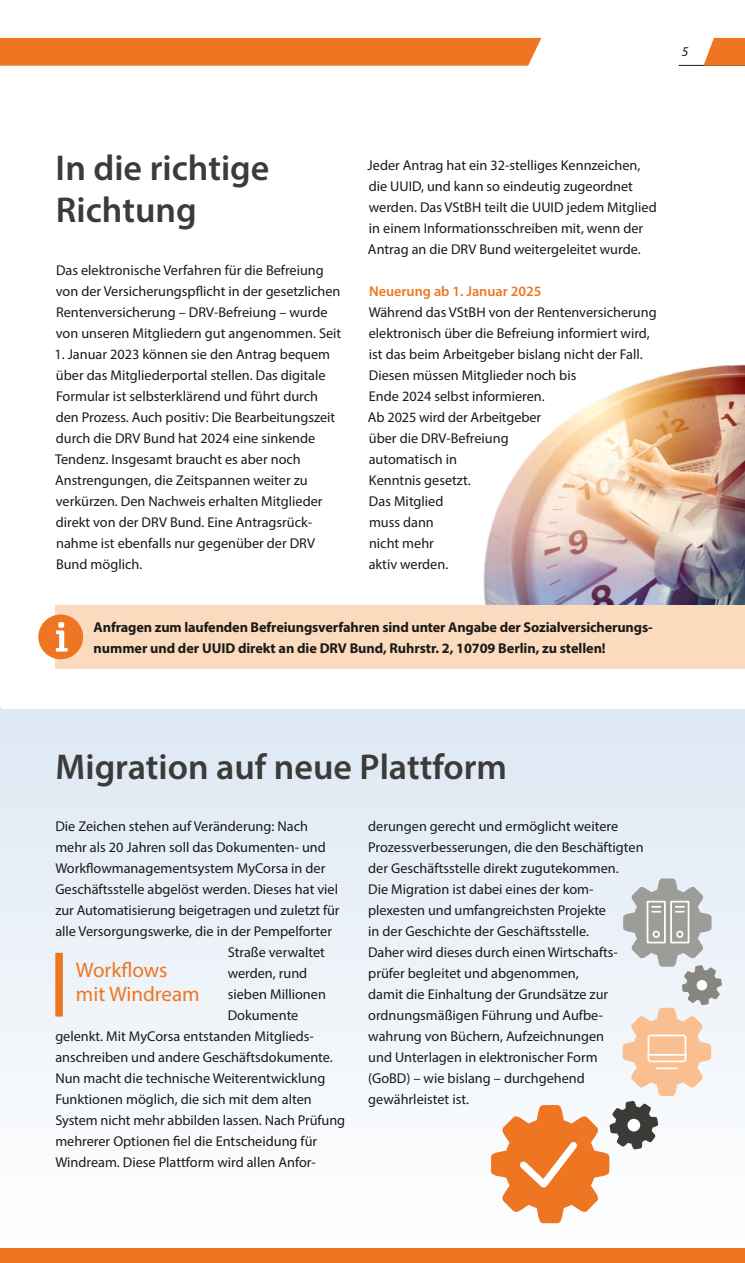
<style>
.page{position:relative;width:745px;height:1263px;background:#fff}
.page>*{position:absolute;margin:0;border:0;box-sizing:border-box;transform-origin:0 0}
.t1{font:600 36px/42px "Myriad Pro";color:#3b3b3a}
.t2{font:21px/24px "Myriad Pro";color:#ee7622}
.t3{font:14.25px/21px "Myriad Pro";color:#1a1a18}
.t4{font:700 14.25px/21px "Myriad Pro";letter-spacing:-.01em;color:#1a1a18}
.t5{font:600 14.25px "Myriad Pro";color:#ee7622}
.t6{font:italic 13.5px "Myriad Pro";color:#1a1a18}
</style>
<div class="page">
<img style="left:483px;top:364px;width:261px;height:241px">
<hr style="left:0;top:707px;width:2px;height:556px;background:#e6f0eb">
<div style="left:0;top:709px;width:744px;height:554px;background:linear-gradient(to bottom,#dee8f3,#fff)"></div>
<div style="left:0;top:38px;width:541px;height:28px;background:#ee7622"></div>
<hr style="left:678px;top:65px;width:66px;height:1px;background:#1a1a18">
<svg style="left:703px;top:38px;width:41px;height:28px"></svg>
<svg style="left:490px;top:878px;width:231px;height:345px"></svg>
<div style="left:627px;top:1119px;width:12px;height:12px;background:#fff;border-radius:50%"></div>
<div style="left:55px;top:605px;width:689px;height:64px;background:#fcdabe"></div>
<div style="left:55px;top:953px;width:8px;height:63px;background:#ee7622"></div>
<div style="left:38px;top:614px;width:45px;height:45px;background:#ee7622;border-radius:50%"></div>
<svg style="left:56px;top:622px;width:12px;height:30px"></svg>
<div style="left:0;top:1248px;width:744px;height:15px;background:#ee7622"></div>
<p class="t6" style="left:681px;top:43px;width:8px">5</p>
<h1 class="t1" style="left:56px;top:146px;width:215px">In die richtige<br>Richtung</h1>
<p class="t3" style="left:56px;top:259px;width:287px">Das elektronische Verfahren für die Befreiung von der Versicherungspflicht in der gesetzlichen Rentenversicherung – DRV-Befreiung – wurde von unseren Mitgliedern gut angenommen. Seit</p>
<p class="t3" style="left:54px;top:343px;width:282px">1. Januar 2023 können sie den Antrag bequem über das Mitgliederportal stellen. Das digitale Formular ist selbsterklärend und führt durch den Prozess. Auch positiv: Die Bearbeitungszeit durch die DRV Bund hat 2024 eine sinkende Tendenz. Insgesamt braucht es aber noch Anstrengungen, die Zeitspannen weiter zu verkürzen. Den Nachweis erhalten Mitglieder direkt von der DRV Bund. Eine Antragsrück&shy;nahme ist ebenfalls nur gegenüber der DRV Bund möglich.</p>
<p class="t3" style="left:367px;top:154px;width:290px">Jeder Antrag hat ein 32-stelliges Kennzeichen, die UUID, und kann so eindeutig zugeordnet werden. Das VStBH teilt die UUID jedem Mitglied in einem Informationsschreiben mit, wenn der Antrag an die DRV Bund weitergeleitet wurde.</p>
<p class="t5" style="left:369px;top:282px;width:174px">Neuerung ab 1. Januar 2025</p>
<p class="t3" style="left:368px;top:301px;width:290px">Während das VStBH von der Rentenversicherung elektronisch über die Befreiung informiert wird, ist das beim Arbeitgeber bislang nicht der Fall.<br>Diesen müssen Mitglieder noch bis<br>Ende 2024 selbst informieren.<br>Ab 2025 wird der Arbeitgeber<br>über die DRV-Befreiung<br>automatisch in<br>Kenntnis gesetzt.<br>Das Mitglied<br>muss dann<br>nicht mehr<br>aktiv werden.</p>
<p class="t4" style="left:94px;top:616px;width:560px">Anfragen zum laufenden Befreiungsverfahren sind unter Angabe der Sozialversicherungs&shy;nummer und der UUID direkt an die DRV Bund, Ruhrstr. 2, 10709 Berlin, zu stellen!</p>
<h1 class="t1" style="left:55px;top:745px;width:453px">Migration auf neue Plattform</h1>
<p class="t3" style="left:55px;top:815px;width:254px">Die Zeichen stehen auf Veränderung: Nach</p>
<p class="t3" style="left:55px;top:837px;width:272px">mehr als 20 Jahren soll das Dokumenten- und</p>
<p class="t3" style="left:55px;top:858px;width:271px">Workflowmanagementsystem MyCorsa in der</p>
<p class="t3" style="left:55px;top:879px;width:284px">Geschäftsstelle abgelöst werden. Dieses hat viel</p>
<p class="t3" style="left:55px;top:900px;width:285px">zur Automatisierung beigetragen und zuletzt für</p>
<p class="t3" style="left:55px;top:921px;width:278px">alle Versorgungswerke, die in der Pempelforter</p>
<p class="t3" style="left:227px;top:942px;width:99px">Straße verwaltet</p>
<p class="t3" style="left:227px;top:963px;width:81px">werden, rund</p>
<p class="t3" style="left:227px;top:984px;width:100px">sieben Millionen</p>
<p class="t3" style="left:227px;top:1005px;width:72px">Dokumente</p>
<p class="t3" style="left:55px;top:1026px;width:259px">gelenkt. Mit MyCorsa entstanden Mitglieds-</p>
<p class="t3" style="left:55px;top:1047px;width:279px">anschreiben und andere Geschäftsdokumente.</p>
<p class="t3" style="left:55px;top:1068px;width:271px">Nun macht die technische Weiterentwicklung</p>
<p class="t3" style="left:55px;top:1089px;width:258px">Funktionen möglich, die sich mit dem alten</p>
<p class="t3" style="left:55px;top:1110px;width:291px">System nicht mehr abbilden lassen. Nach Prüfung</p>
<p class="t3" style="left:55px;top:1131px;width:263px">mehrerer Optionen fiel die Entscheidung für</p>
<p class="t3" style="left:55px;top:1152px;width:261px">Windream. Diese Plattform wird allen Anfor-</p>
<p class="t3" style="left:368px;top:816px;width:277px">derungen gerecht und ermöglicht weitere Prozessverbesserungen, die den Beschäftigten der Geschäftsstelle direkt zugutekommen.<br>Die Migration ist dabei eines der kom&shy;plexesten und umfangreichsten Projekte<br>in der Geschichte der Geschäftsstelle.<br>Daher wird dieses durch einen Wirtschafts&shy;prüfer begleitet und abgenommen,<br>damit die Einhaltung der Grundsätze zur ordnungsmäßigen Führung und Aufbe&shy;wahrung von Büchern, Aufzeichnungen<br>und Unterlagen in elektronischer Form<br>(GoBD) – wie bislang – durchgehend gewährleistet ist.</p>
<h2 class="t2" style="left:76px;top:957px;width:125px">Workflows mit Windream</h2>
</div>
